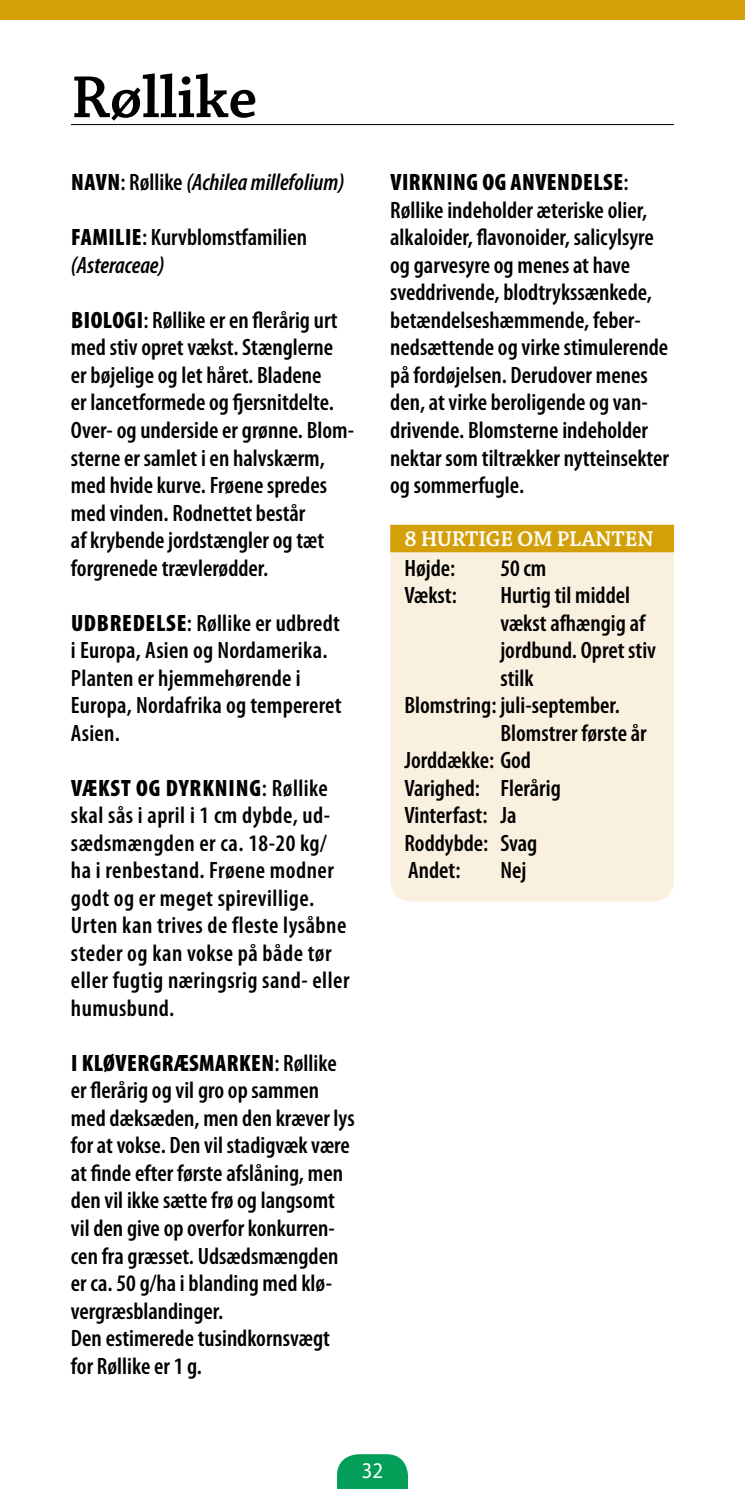
<style>
.page{position:relative;width:745px;height:1489px;background:#fff}
.page>*{position:absolute;margin:0;border:0;box-sizing:border-box;transform-origin:0 0}
.t1{font:600 62.5px "Chaparral Pro";color:#000}
.t2{font:600 condensed 23.75px/27.5px "Myriad Pro";color:#000}
.t3{font:600 condensed 23.75px/27.5px "Myriad Pro";letter-spacing:.02em;color:#000}
.t4{font:italic 600 condensed 23.75px "Myriad Pro";color:#000}
.t5{font:600 22.5px "Chaparral Pro";letter-spacing:-.015em;color:#fff}
.t6{font:semi-condensed 22.5px "Myriad Pro";color:#fff}
.s1{font-weight:900;font-style:normal}
.s2{font-style:normal}
.s3{font-weight:900}
.s4{font-style:italic}
</style>
<div class="page">
<svg style="left:337px;top:1454px;width:70px;height:34px;background:#16a664"></svg>
<div style="left:390px;top:527px;width:283px;height:374px;background:#f9f0df;border-radius:21px"></div>
<div style="left:390px;top:524px;width:283px;height:28px;background:#d3a00a"></div>
<div style="left:0;top:0;width:744px;height:19px;background:#d3a00a"></div>
<hr style="left:71px;top:124px;width:602px;height:1px;background:#000">
<h1 class="t1" style="left:71px;top:62px;width:188px">RØLLIKE</h1>
<p class="t4" style="left:71px;top:170px;width:274px"><span class="s1">NAVN</span><span class="s2">: Røllike</span> (Achilea millefolium)</p>
<p class="t2" style="left:71px;top:224px;width:237px"><span class="s3">FAMILIE</span>: Kurvblomstfamilien <span class="s4">(Asteraceae)</span></p>
<p class="t2" style="left:71px;top:307px;width:284px"><span class="s3">BIOLOGI</span>: Røllike er en flerårig urt med stiv opret vækst. Stænglerne er bøjelige og let håret. Bladene<br>er lancetformede og fjersnitdelte.<br>Over- og underside er grønne. Blom&shy;sterne er samlet i en halvskærm, med hvide kurve. Frøene spredes med vinden. Rodnettet består<br>af krybende jordstængler og tæt forgrenede trævlerødder.</p>
<p class="t2" style="left:71px;top:609px;width:272px"><span class="s3">UDBREDELSE</span>: Røllike er udbredt i Europa, Asien og Nordamerika.<br>Planten er hjemmehørende i<br>Europa, Nordafrika og tempereret<br>Asien.</p>
<p class="t3" style="left:71px;top:774px;width:280px"><span class="s3">VÆKST OG DYRKNING</span>: Røllike skal sås i april i 1 cm dybde, ud&shy;sædsmængden er ca. 18-20 kg/ ha i renbestand. Frøene modner godt og er meget spirevillige.<br>Urten kan trives de fleste lysåbne steder og kan vokse på både tør eller fugtig næringsrig sand- eller humusbund.</p>
<p class="t2" style="left:71px;top:1049px;width:285px"><span class="s3">I KLØVERGRÆSMARKEN</span>: Røllike er flerårig og vil gro op sammen med dæksæden, men den kræver lys for at vokse. Den vil stadigvæk være at finde efter første afslåning, men den vil ikke sætte frø og langsomt vil den give op overfor konkurren&shy;cen fra græsset. Udsædsmængden er ca. 50 g/ha i blanding med klø&shy;vergræsblandinger.<br>Den estimerede tusindkornsvægt for Røllike er 1 g.</p>
<p class="t2" style="left:390px;top:169px;width:280px"><span class="s3">VIRKNING OG ANVENDELSE</span>:<br>Røllike indeholder æteriske olier, alkaloider, flavonoider, salicylsyre og garvesyre og menes at have sveddrivende, blodtrykssænkede, betændelseshæmmende, feber&shy;nedsættende og virke stimulerende på fordøjelsen. Derudover menes den, at virke beroligende og van&shy;drivende. Blomsterne indeholder nektar som tiltrækker nytteinsekter og sommerfugle.</p>
<p class="t5" style="left:404px;top:525px;width:250px">8 HURTIGE OM PLANTEN</p>
<p class="t2" style="left:404px;top:554px;width:52px">Højde:</p>
<p class="t2" style="left:500px;top:554px;width:48px">50 cm</p>
<p class="t2" style="left:404px;top:582px;width:54px">Vækst:</p>
<p class="t2" style="left:500px;top:582px;width:131px">Hurtig til middel</p>
<p class="t2" style="left:500px;top:609px;width:146px">vækst afhængig af</p>
<p class="t2" style="left:500px;top:637px;width:157px">jordbund. Opret stiv</p>
<p class="t2" style="left:500px;top:664px;width:35px">stilk</p>
<p class="t2" style="left:404px;top:692px;width:217px">Blomstring: juli-september.</p>
<p class="t2" style="left:500px;top:719px;width:148px">Blomstrer første år</p>
<p class="t2" style="left:404px;top:747px;width:128px">Jorddække: God</p>
<p class="t2" style="left:404px;top:774px;width:158px">Varighed: Flerårig</p>
<p class="t2" style="left:404px;top:802px;width:113px">Vinterfast: Ja</p>
<p class="t2" style="left:404px;top:829px;width:134px">Roddybde: Svag</p>
<p class="t2" style="left:408px;top:857px;width:119px">Andet: Nej</p>
<p class="t6" style="left:361px;top:1458px;width:23px">32</p>
</div>
